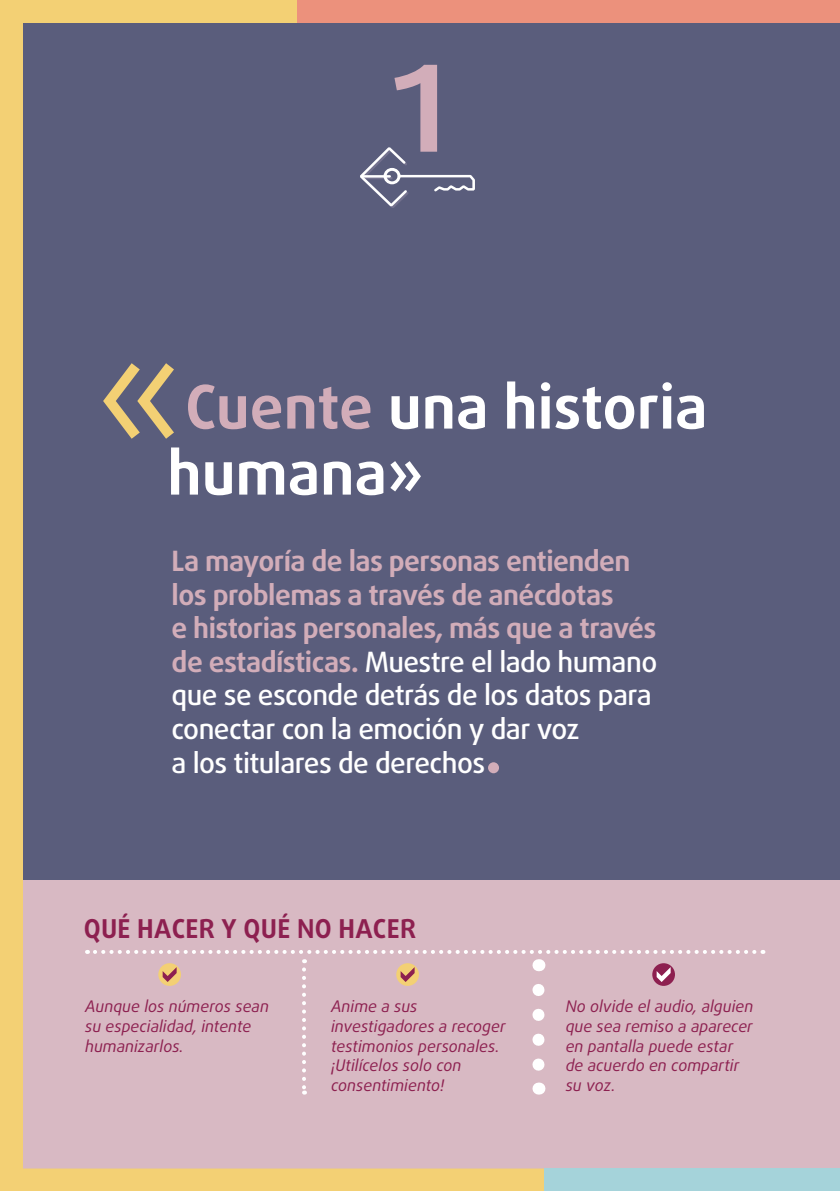
<style>
.page{position:relative;width:840px;height:1191px;background:#fff}
.page>*{position:absolute;margin:0;border:0;box-sizing:border-box;transform-origin:0 0}
.title_1{font:156px "Daxline Pro";color:#f3d074}
.chapter_number{font:700 120px "Daxline Pro";color:#d2adb9}
.intro{font:700 64px "Daxline Pro";color:#d2adb9}
.title_1-2{font:700 60px/66px "Daxline Pro";color:#fff}
.intro-2{font:700 28px/33.6px "Daxline Pro";letter-spacing:-.02em;color:#d2adb9}
.dosAndDonts_title{font:700 26px "Daxline Pro";letter-spacing:.01em;color:#8d2050}
.dosAndDonts{font:italic 16px/19.6px "Daxline Pro";color:#8d2050}
.s1{color:#d2adb9}
.s2{font-weight:500;color:#fff}
</style>
<div class="page">
<div style="left:0;top:0;width:839px;height:1191px;background:#5a5d7c"></div>
<div style="left:0;top:881px;width:839px;height:310px;background:#d8b9c3"></div>
<div style="left:0;top:0;width:23px;height:1191px;background:#f3d074"></div>
<div style="left:0;top:0;width:297px;height:23px;background:#f3d074"></div>
<svg style="left:360px;top:147px;width:114px;height:61px"></svg>
<div style="left:0;top:1168px;width:548px;height:23px;background:#f3d074"></div>
<div style="left:297px;top:0;width:542px;height:23px;background:#ec917c"></div>
<div style="left:544px;top:1168px;width:295px;height:23px;background:#a5d3da"></div>
<svg style="left:87px;top:950px;width:667px;height:144px"></svg>
<p class="chapter_number" style="left:393px;top:29px;width:55px">1</p>
<p class="title_1" style="left:93px;top:289px;width:93px">«</p>
<p class="title_1-2" style="left:167px;top:374px;width:541px"><span class="s1">Cuente</span> una historia humana»</p>
<p class="intro-2" style="left:171px;top:544px;width:487px">La mayoría de las personas entienden los problemas a través de anécdotas<br>e historias personales, más que a través de estadísticas. <span class="s2">Muestre el lado humano que se esconde detrás de los datos para conectar con la emoción y dar voz<br>a los titulares de derechos</span></p>
<p class="intro" style="left:484px;top:707px;width:19px">.</p>
<p class="dosAndDonts_title" style="left:84px;top:911px;width:333px">QUÉ HACER Y QUÉ NO HACER</p>
<p class="dosAndDonts" style="left:85px;top:997px;width:185px">Aunque los números sean su especialidad, intente humanizarlos.</p>
<p class="dosAndDonts" style="left:331px;top:997px;width:176px">Anime a sus investigadores a recoger testimonios personales. ¡Utilícelos solo con consentimiento!</p>
<p class="dosAndDonts" style="left:565px;top:997px;width:189px">No olvide el audio, alguien que sea remiso a aparecer en pantalla puede estar de acuerdo en compartir su voz.</p>
</div>
